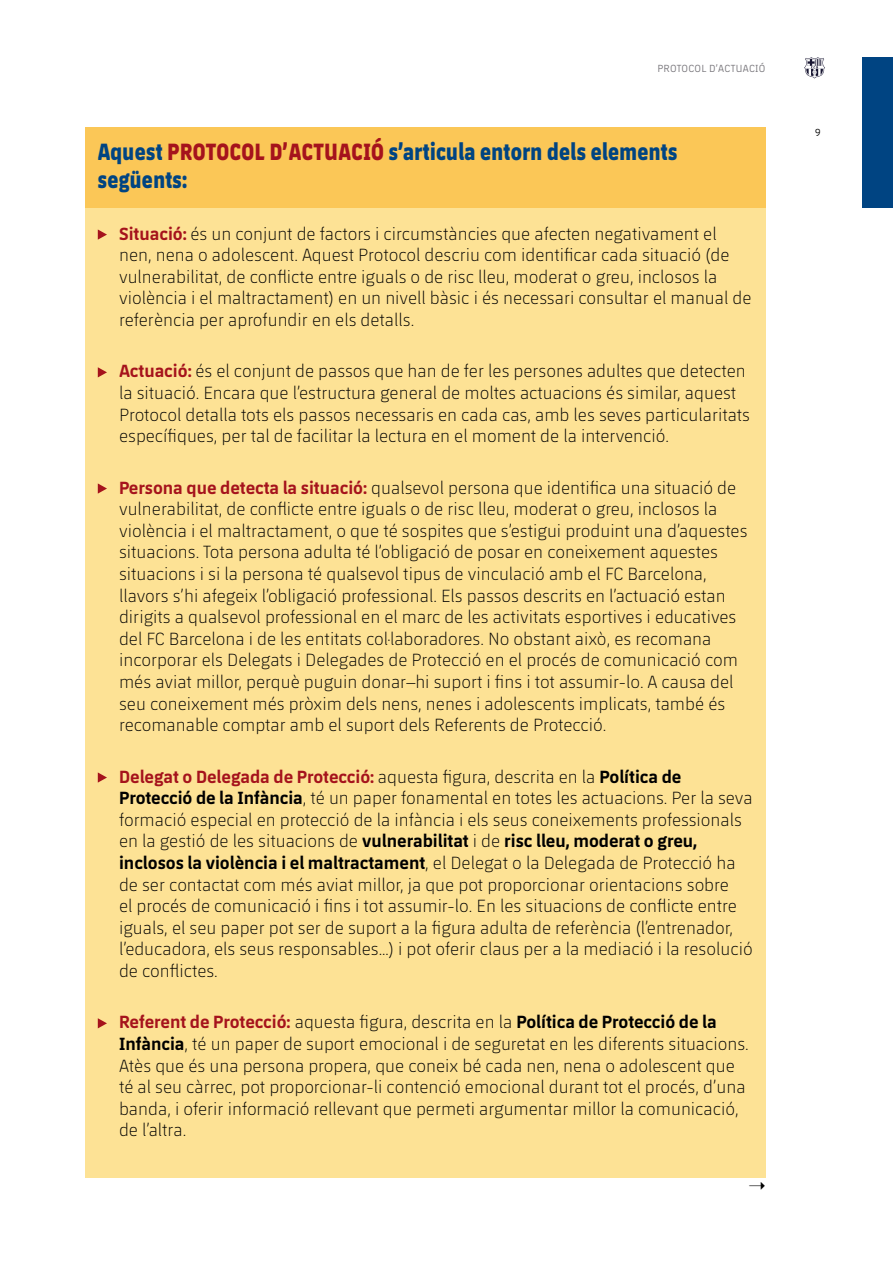
<style>
.page{position:relative;width:893px;height:1263px;background:#fff}
.page>*{position:absolute;margin:0;border:0;box-sizing:border-box;transform-origin:0 0}
.t1{font:800 24px/28.8px "FCBARCELONA";letter-spacing:.02em;color:#004482;scale:.85 1}
.t2{font:300 18px/21.6px "FCBARCELONA";color:#000}
.t3{font:10.5px "FCBARCELONA";letter-spacing:.025em;color:#77757a}
.t4{font:10.5px "FCBARCELONA";color:#000}
.s1{color:#a5131c}
.s2{font-weight:700;color:#a5131c}
.s3{font-weight:700}
</style>
<div class="page">
<div style="left:862px;top:57px;width:31px;height:151px;background:#004482"></div>
<svg style="left:804px;top:57px;width:21px;height:21px"></svg>
<div style="left:85px;top:128px;width:680px;height:1050px;background:#fde295"></div>
<div style="left:85px;top:128px;width:680px;height:80px;background:#fbc757"></div>
<svg style="left:98px;top:229px;width:9px;height:11px"></svg>
<svg style="left:98px;top:367px;width:9px;height:10px"></svg>
<svg style="left:98px;top:483px;width:9px;height:11px"></svg>
<svg style="left:98px;top:772px;width:9px;height:11px"></svg>
<svg style="left:98px;top:1018px;width:9px;height:10px"></svg>
<p class="t3" style="left:657px;top:62px;width:109px">PROTOCOL D’ACTUACIÓ</p>
<h1 class="t1" style="left:98px;top:135px;width:683px">Aquest <span class="s1">PROTOCOL D’ACTUACIÓ</span> s’articula entorn dels elements següents:</h1>
<p class="t2" style="left:119px;top:222px;width:634px"><span class="s2">Situació:</span> és un conjunt de factors i circumstàncies que afecten negativament el nen, nena o adolescent. Aquest Protocol descriu com identificar cada situació (de vulnerabilitat, de conflicte entre iguals o de risc lleu, moderat o greu, inclosos la violència i el maltractament) en un nivell bàsic i és necessari consultar el manual de referència per aprofundir en els detalls.</p>
<p class="t2" style="left:119px;top:360px;width:632px"><span class="s2">Actuació:</span> és el conjunt de passos que han de fer les persones adultes que detecten la situació. Encara que l’estructura general de moltes actuacions és similar, aquest Protocol detalla tots els passos necessaris en cada cas, amb les seves particularitats específiques, per tal de facilitar la lectura en el moment de la intervenció.</p>
<p class="t2" style="left:119px;top:476px;width:630px"><span class="s2">Persona que detecta la situació:</span> qualsevol persona que identifica una situació de vulnerabilitat, de conflicte entre iguals o de risc lleu, moderat o greu, inclosos la violència i el maltractament, o que té sospites que s’estigui produint una d’aquestes situacions. Tota persona adulta té l’obligació de posar en coneixement aquestes situacions i si la persona té qualsevol tipus de vinculació amb el FC Barcelona, llavors s’hi afegeix l’obligació professional. Els passos descrits en l’actuació estan dirigits a qualsevol professional en el marc de les activitats esportives i educatives del FC Barcelona i de les entitats col·laboradores. No obstant això, es recomana incorporar els Delegats i Delegades de Protecció en el procés de comunicació com més aviat millor, perquè puguin donar–hi suport i fins i tot assumir-lo. A causa del seu coneixement més pròxim dels nens, nenes i adolescents implicats, també és recomanable comptar amb el suport dels Referents de Protecció.</p>
<p class="t2" style="left:119px;top:765px;width:635px"><span class="s2">Delegat o Delegada de Protecció:</span> aquesta figura, descrita en la <span class="s3">Política de Protecció de la Infància</span>, té un paper fonamental en totes les actuacions. Per la seva formació especial en protecció de la infància i els seus coneixements professionals en la gestió de les situacions de <span class="s3">vulnerabilitat</span> i de <span class="s3">risc lleu, moderat o greu, inclosos la violència i el maltractament</span>, el Delegat o la Delegada de Protecció ha de ser contactat com més aviat millor, ja que pot proporcionar orientacions sobre<br>el procés de comunicació i fins i tot assumir-lo. En les situacions de conflicte entre iguals, el seu paper pot ser de suport a la figura adulta de referència (l’entrenador, l’educadora, els seus responsables…) i pot oferir claus per a la mediació i la resolució de conflictes.</p>
<p class="t2" style="left:119px;top:1011px;width:631px"><span class="s2">Referent de Protecció:</span> aquesta figura, descrita en la <span class="s3">Política de Protecció de la Infància</span>, té un paper de suport emocional i de seguretat en les diferents situacions.<br>Atès que és una persona propera, que coneix bé cada nen, nena o adolescent que té al seu càrrec, pot proporcionar-li contenció emocional durant tot el procés, d’una banda, i oferir informació rellevant que permeti argumentar millor la comunicació, de l’altra.</p>
<p class="t4" style="left:815px;top:126px;width:7px">9</p>
</div>
